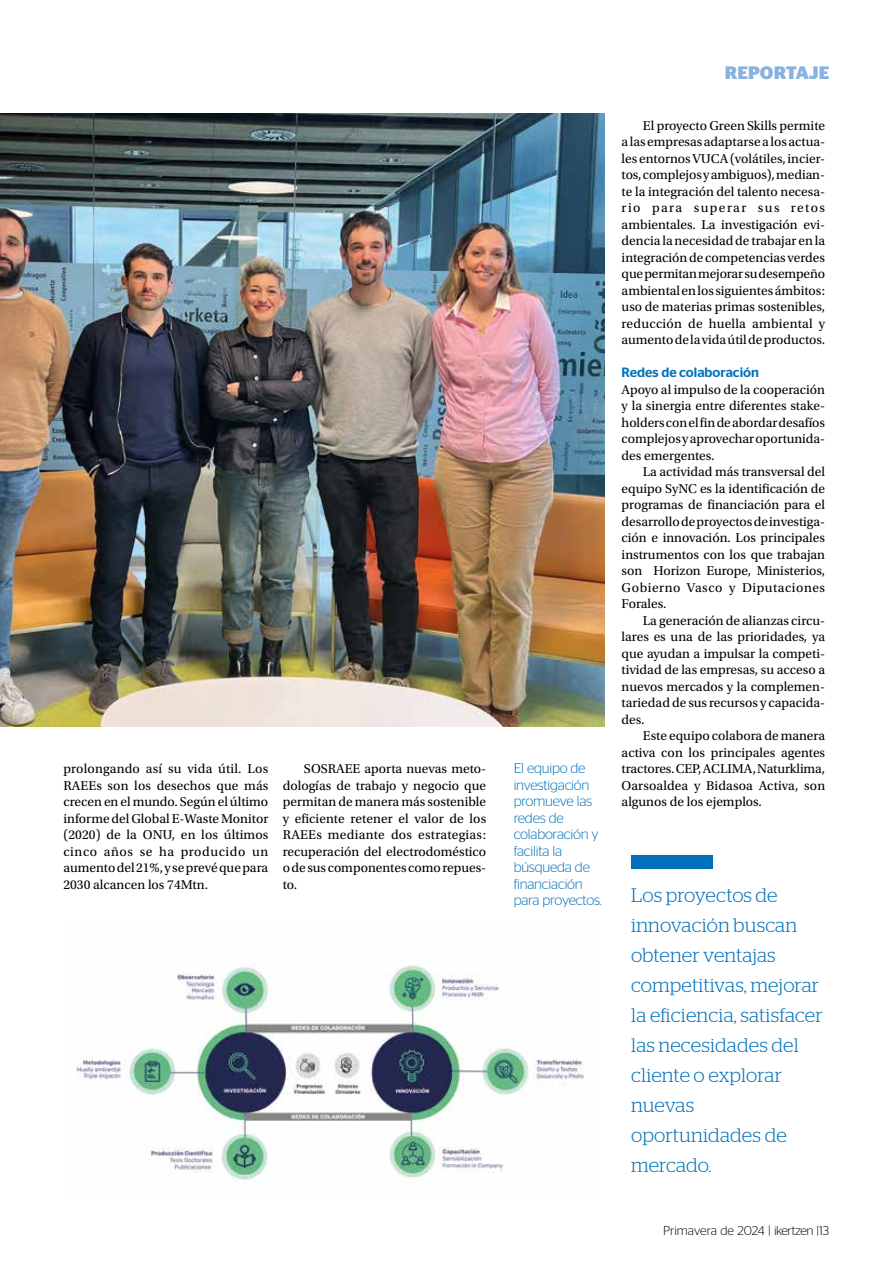
<style>
.page{position:relative;width:893px;height:1263px;background:#fff}
.page>*{position:absolute;margin:0;border:0;box-sizing:border-box;transform-origin:0 0}
.t1{font:300 19.5px/30px "Stag";letter-spacing:.005em;color:#0070ba}
.t2{font:700 18px "Stag Sans";letter-spacing:.005em;color:#8ab2df}
.t3{font:300 14.25px/16.5px "Stag Sans";letter-spacing:-.015em;color:#0070ba}
.t4{font:13.5px/16.5px "Utopia Std";color:#000;text-align:justify}
.t5{font:500 13.5px "Stag Sans";color:#0070ba}
.t6{font:300 12.75px "Stag Sans";letter-spacing:-.015em;color:#000}
</style>
<div class="page">
<img style="left:0;top:114px;width:604px;height:612px">
<div style="left:631px;top:855px;width:82px;height:14px;background:#0070ba"></div>
<img style="left:76px;top:965px;width:509px;height:216px">
<p class="t4" style="left:63px;top:761px;width:206px">prolongando así su vida útil. Los RAEEs son los desechos que más crecen en el mundo. Según el último informe del Global E-Waste Monitor (2020) de la ONU, en los últimos cinco años se ha producido un aumento del 21%, y se prevé que para 2030 alcancen los 74Mtn.</p>
<p class="t4" style="left:283px;top:761px;width:205px;text-indent:21px">SOSRAEE aporta nuevas meto&shy;dologías de trabajo y negocio que permitan de manera más sostenible y eficiente retener el valor de los RAEEs mediante dos estrategias: recuperación del electrodoméstico o de sus componentes como repues&shy;to.</p>
<p class="t3" style="left:514px;top:760px;width:90px">El equipo de investigación promueve las redes de colaboración y facilita la búsqueda de financiación para proyectos.</p>
<h2 class="t2" style="left:725px;top:62px;width:106px">REPORTAJE</h2>
<p class="t4" style="left:622px;top:117px;width:205px;text-indent:21px">El proyecto Green Skills permite a las empresas adaptarse a los actua&shy;les entornos VUCA (volátiles, incier&shy;tos, complejos y ambiguos), median&shy;te la integración del talento necesa&shy;rio para superar sus retos ambientales. La investigación evi&shy;dencia la necesidad de trabajar en la integración de competencias verdes que permitan mejorar su desempeño ambiental en los siguientes ámbitos: uso de materias primas sostenibles, reducción de huella ambiental y aumento de la vida útil de productos.</p>
<p class="t5" style="left:622px;top:365px;width:139px">Redes de colaboración</p>
<p class="t4" style="left:622px;top:381px;width:205px">Apoyo al impulso de la cooperación y la sinergia entre diferentes stake&shy;holders con el fin de abordar desafíos complejos y aprovechar oportunida&shy;des emergentes.</p>
<p class="t4" style="left:622px;top:464px;width:205px;text-indent:21px">La actividad más transversal del equipo SyNC es la identificación de programas de financiación para el desarrollo de proyectos de investiga&shy;ción e innovación. Los principales instrumentos con los que trabajan son Horizon Europe, Ministerios, Gobierno Vasco y Diputaciones Forales.</p>
<p class="t4" style="left:622px;top:612px;width:205px;text-indent:21px">La generación de alianzas circu&shy;lares es una de las prioridades, ya que ayudan a impulsar la competi&shy;tividad de las empresas, su acceso a nuevos mercados y la complemen&shy;tariedad de sus recursos y capacida&shy;des.</p>
<p class="t4" style="left:622px;top:728px;width:205px;text-indent:21px">Este equipo colabora de manera activa con los principales agentes tractores. CEP, ACLIMA, Naturklima, Oarsoaldea y Bidasoa Activa, son algunos de los ejemplos.</p>
<h1 class="t1" style="left:631px;top:880px;width:193px">Los proyectos de innovación buscan obtener ventajas competitivas, mejorar la eficiencia, satisfacer las necesidades del cliente o explorar nuevas oportunidades de mercado.</h1>
<p class="t6" style="left:663px;top:1223px;width:168px">Primavera de 2024 | ikertzen |13</p>
</div>
